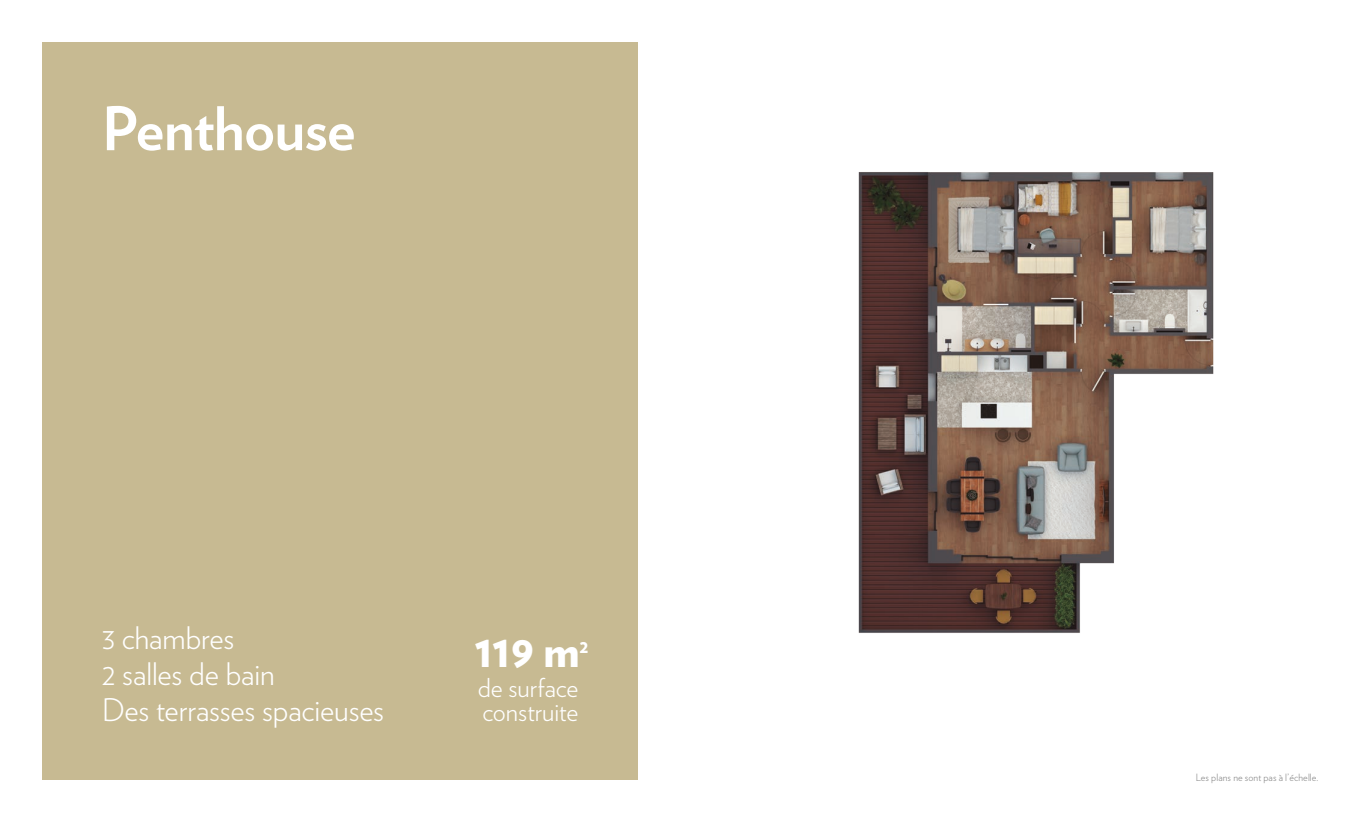
<style>
.page{position:relative;width:1361px;height:823px;background:#fff}
.page>*{position:absolute;margin:0;border:0;box-sizing:border-box;transform-origin:0 0}
.TÍTOLS_-_Blanc{font:700 60px "Verlag";letter-spacing:-.01em;color:#fff}
.t1{font:900 45.2px "Verlag";color:#fff}
.t2{font:300 31px "Verlag";letter-spacing:-.005em;color:#fff}
.t3{font:300 26px/24px "Verlag";letter-spacing:-.005em;color:#fff}
.t4{font:900 18.4px "Verlag";color:#fff}
.t5{font:300 10px "Verlag";letter-spacing:.01em;color:#878787}
</style>
<div class="page">
<div style="left:43px;top:43px;width:595px;height:737px;background:#c7ba92"></div>
<img style="left:858px;top:172px;width:356px;height:461px">
<p class="TÍTOLS_-_Blanc" style="left:102px;top:81px;width:255px">Penthouse</p>
<p class="t2" style="left:102px;top:614px;width:134px">3 chambres</p>
<p class="t2" style="left:102px;top:650px;width:174px">2 salles de bain</p>
<p class="t2" style="left:102px;top:686px;width:284px">Des terrasses spacieuses</p>
<p class="t1" style="left:474px;top:612px;width:107px">119 m</p>
<p class="t4" style="left:579px;top:631px;width:11px">2</p>
<p class="t3" style="left:478px;top:673px;width:102px">de surface construite</p>
<p class="t5" style="left:1195px;top:770px;width:124px">Les plans ne sont pas à l’échelle.</p>
</div>
